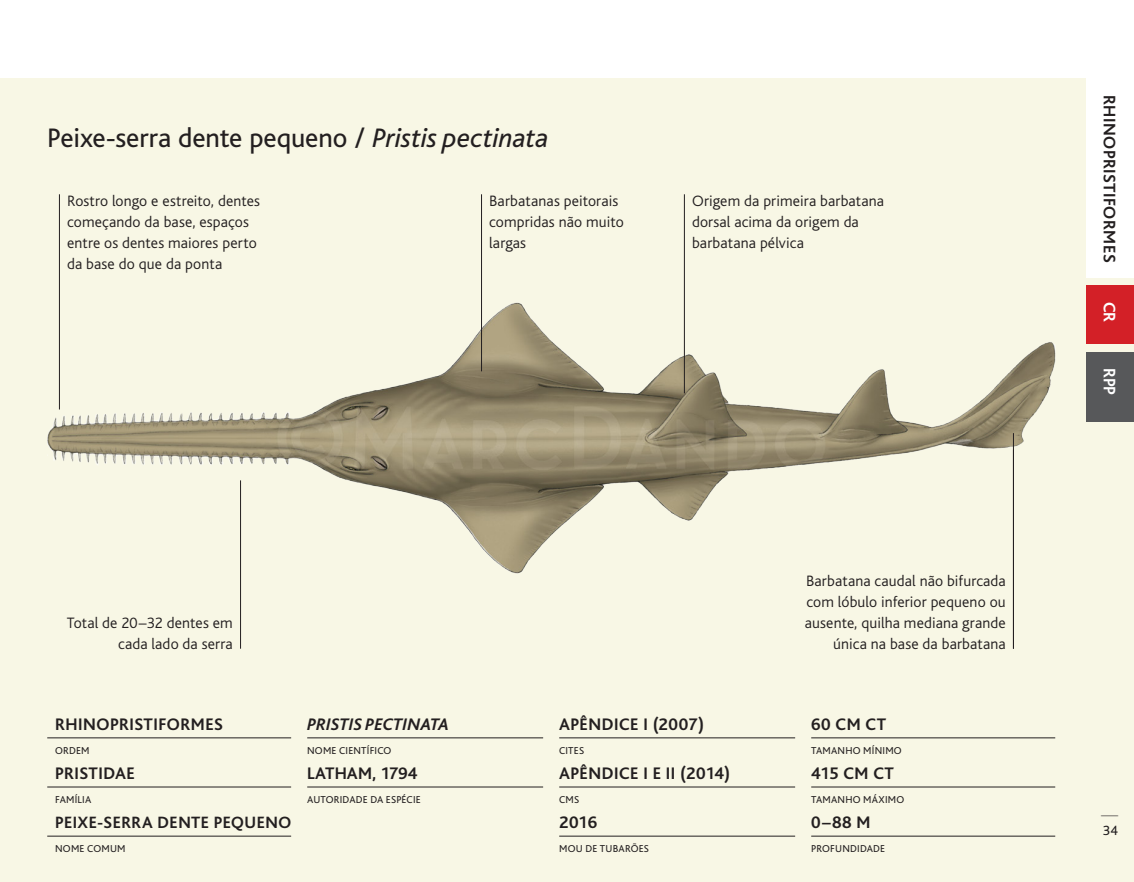
<style>
.page{position:relative;width:1134px;height:882px;background:#fff}
.page>*{position:absolute;margin:0;border:0;box-sizing:border-box;transform-origin:0 0}
.t1{font:28px "Bliss";letter-spacing:-.005em;color:#231f20}
.t2{font:700 17.5px "Bliss";letter-spacing:.025em;color:#231f20}
.t3{font:italic 700 17.5px "Bliss";letter-spacing:.01em;color:#231f20}
.t4{font:700 17.5px "Bliss";letter-spacing:.005em;color:#231f20}
.t5{font:700 17.5px "Bliss";color:#fff}
.t6{font:700 17.15px "Bliss";letter-spacing:.03em;color:#231f20}
.t7{font:16.8px "Bliss";color:#231f20;scale:.42 1}
.t8{font:300 15.75px/21px "Bliss";letter-spacing:.01em;color:#231f20}
.t9{font:14px "Bliss";color:#231f20}
.t10{font:10.5px "Bliss";letter-spacing:.02em;color:#231f20}
.s1{font-style:italic}
</style>
<div class="page">
<div style="left:0;top:79px;width:1134px;height:803px;background:#f8f7e5"></div>
<div style="left:1087px;top:79px;width:47px;height:199px;background:#fff"></div>
<div style="left:1087px;top:352px;width:47px;height:69px;background:#57585a"></div>
<div style="left:1087px;top:286px;width:47px;height:58px;background:#d32027"></div>
<hr style="left:47px;top:738px;width:244px;height:1px;background:#231f20">
<hr style="left:307px;top:738px;width:236px;height:1px;background:#231f20">
<hr style="left:559px;top:738px;width:236px;height:1px;background:#231f20">
<hr style="left:811px;top:738px;width:244px;height:1px;background:#231f20">
<hr style="left:47px;top:787px;width:244px;height:1px;background:#231f20">
<hr style="left:307px;top:787px;width:236px;height:1px;background:#231f20">
<hr style="left:559px;top:787px;width:236px;height:1px;background:#231f20">
<hr style="left:811px;top:787px;width:244px;height:1px;background:#231f20">
<hr style="left:47px;top:836px;width:244px;height:1px;background:#231f20">
<hr style="left:559px;top:836px;width:236px;height:1px;background:#231f20">
<hr style="left:811px;top:836px;width:244px;height:1px;background:#231f20">
<img style="left:47px;top:297px;width:1008px;height:282px">
<hr style="left:240px;top:480px;width:1px;height:169px;background:#231f20">
<hr style="left:481px;top:194px;width:1px;height:177px;background:#231f20">
<hr style="left:684px;top:194px;width:1px;height:199px;background:#231f20">
<hr style="left:1013px;top:433px;width:1px;height:216px;background:#231f20">
<hr style="left:59px;top:194px;width:1px;height:216px;background:#231f20">
<h1 class="t1" style="left:47px;top:123px;width:503px">Peixe-serra dente pequeno / <span class="s1">Pristis pectinata</span></h1>
<p class="t8" style="left:67px;top:191px;width:195px">Rostro longo e estreito, dentes começando da base, espaços entre os dentes maiores perto da base do que da ponta</p>
<p class="t8" style="left:67px;top:612px;width:168px;text-align:right">Total de 20–32 dentes em cada lado da serra</p>
<p class="t8" style="left:489px;top:191px;width:136px">Barbatanas peitorais compridas não muito largas</p>
<p class="t8" style="left:692px;top:191px;width:194px">Origem da primeira barbatana dorsal acima da origem da barbatana pélvica</p>
<p class="t8" style="left:805px;top:570px;width:203px;text-align:right">Barbatana caudal não bifurcada com lóbulo inferior pequeno ou ausente, quilha mediana grande única na base da barbatana</p>
<p class="t2" style="left:55px;top:715px;width:169px">RHINOPRISTIFORMES</p>
<p class="t3" style="left:307px;top:715px;width:144px">PRISTIS PECTINATA</p>
<p class="t2" style="left:559px;top:715px;width:147px">APÊNDICE I (2007)</p>
<p class="t2" style="left:811px;top:715px;width:77px">60 CM CT</p>
<p class="t10" style="left:55px;top:745px;width:36px">ORDEM</p>
<p class="t2" style="left:55px;top:764px;width:81px">PRISTIDAE</p>
<p class="t10" style="left:307px;top:745px;width:86px">NOME CIENTÍFICO</p>
<p class="t4" style="left:307px;top:764px;width:112px">LATHAM, 1794</p>
<p class="t10" style="left:811px;top:745px;width:92px">TAMANHO MÍNIMO</p>
<p class="t2" style="left:811px;top:764px;width:84px">415 CM CT</p>
<p class="t10" style="left:559px;top:745px;width:27px">CITES</p>
<p class="t2" style="left:559px;top:764px;width:172px">APÊNDICE I E II (2014)</p>
<p class="t10" style="left:55px;top:794px;width:38px">FAMÍLIA</p>
<p class="t6" style="left:55px;top:814px;width:238px">PEIXE-SERRA DENTE PEQUENO</p>
<p class="t10" style="left:307px;top:794px;width:115px">AUTORIDADE DA ESPÉCIE</p>
<p class="t10" style="left:559px;top:794px;width:22px">CMS</p>
<p class="t2" style="left:559px;top:813px;width:40px">2016</p>
<p class="t10" style="left:811px;top:794px;width:95px">TAMANHO MÁXIMO</p>
<p class="t2" style="left:811px;top:813px;width:61px">0–88 M</p>
<p class="t10" style="left:55px;top:843px;width:72px">NOME COMUM</p>
<p class="t10" style="left:559px;top:843px;width:91px">MOU DE TUBARÕES</p>
<p class="t10" style="left:811px;top:843px;width:76px">PROFUNDIDADE</p>
<p class="t2" style="left:1119px;top:94px;width:169px;rotate:90deg">RHINOPRISTIFORMES</p>
<p class="t5" style="left:1119px;top:302px;width:22px;rotate:90deg">CR</p>
<p class="t5" style="left:1119px;top:368px;width:29px;rotate:90deg">RPP</p>
<p class="t7" style="left:1119px;top:815px;width:6px;rotate:90deg">|</p>
<p class="t9" style="left:1103px;top:823px;width:17px">34</p>
</div>
